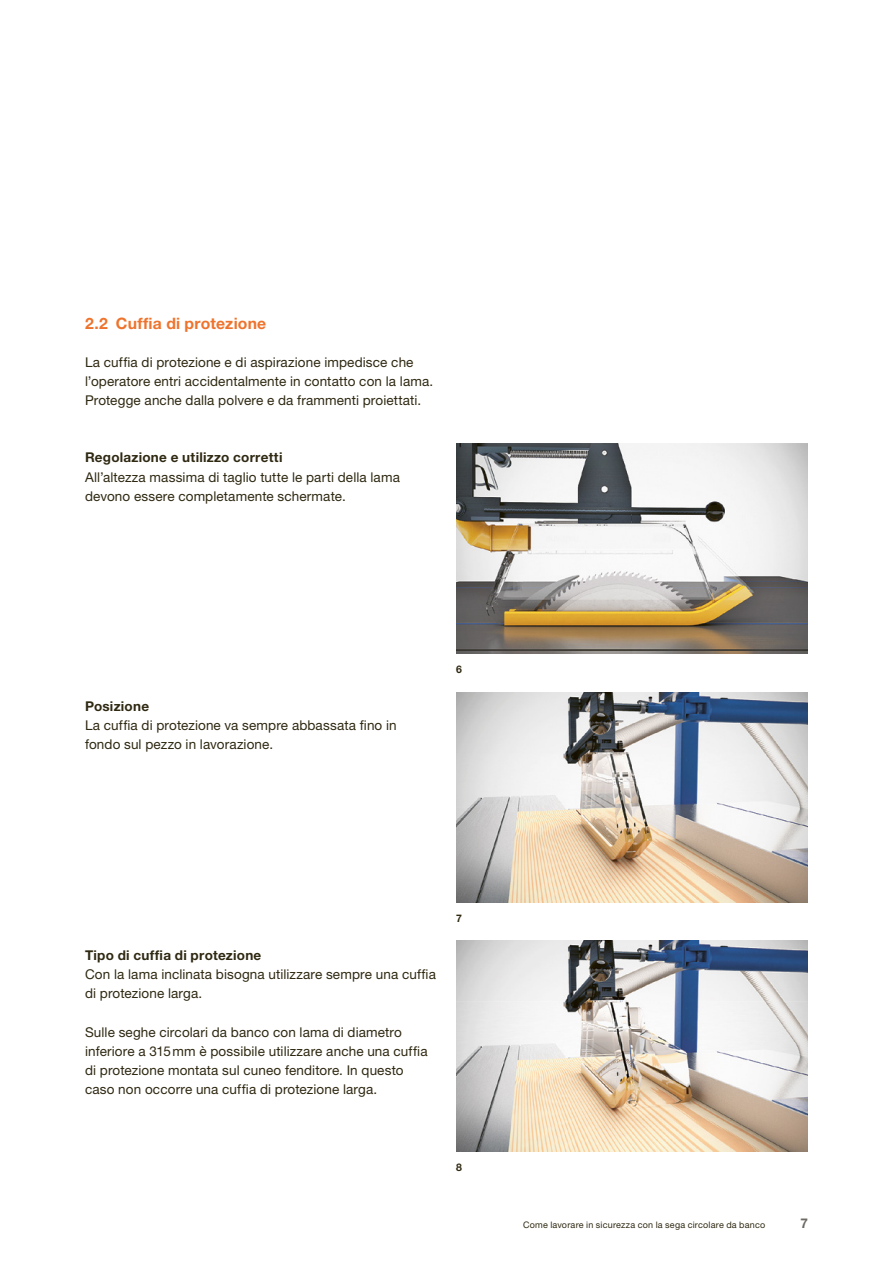
<style>
.page{position:relative;width:893px;height:1263px;background:#fff}
.page>*{position:absolute;margin:0;border:0;box-sizing:border-box;transform-origin:0 0}
.t1{font:700 15.75px "Helvetica Neue LT Std";letter-spacing:.01em;color:#ee742d}
.t2{font:13.5px/19.2px "Helvetica Neue LT Std";letter-spacing:.01em;color:#2f2912}
.t3{font:700 13.5px "Helvetica Neue LT Std";letter-spacing:.02em;color:#2f2912}
.t4{font:700 13.5px "Helvetica Neue LT Std";color:#6d6a63}
.t5{font:700 10.5px "Helvetica Neue LT Std";color:#2f2912}
.t6{font:9px "Helvetica Neue LT Std";letter-spacing:.025em;color:#2f2912}
</style>
<div class="page">
<img style="left:456px;top:692px;width:352px;height:210px">
<img style="left:456px;top:941px;width:352px;height:210px">
<img style="left:456px;top:443px;width:352px;height:211px">
<p class="t1" style="left:85px;top:313px;width:183px">2.2 Cuffia di protezione</p>
<p class="t2" style="left:85px;top:352px;width:350px">La cuffia di protezione e di aspirazione impedisce che l’operatore entri accidentalmente in contatto con la lama.<br>Protegge anche dalla polvere e da frammenti proiettati.</p>
<p class="t3" style="left:85px;top:449px;width:199px">Regolazione e utilizzo corretti</p>
<p class="t2" style="left:85px;top:467px;width:316px">All’altezza massima di taglio tutte le parti della lama devono essere completamente schermate.</p>
<p class="t3" style="left:85px;top:698px;width:66px">Posizione</p>
<p class="t2" style="left:85px;top:716px;width:313px">La cuffia di protezione va sempre abbassata fino in fondo sul pezzo in lavorazione.</p>
<p class="t5" style="left:456px;top:663px;width:7px">6</p>
<p class="t3" style="left:85px;top:947px;width:178px">Tipo di cuffia di protezione</p>
<p class="t2" style="left:85px;top:964px;width:352px">Con la lama inclinata bisogna utilizzare sempre una cuffia di protezione larga.</p>
<p class="t2" style="left:85px;top:1022px;width:344px">Sulle seghe circolari da banco con lama di diametro inferiore a 315mm è possibile utilizzare anche una cuffia di protezione montata sul cuneo fenditore. In questo caso non occorre una cuffia di protezione larga.</p>
<p class="t5" style="left:456px;top:911px;width:7px">7</p>
<p class="t5" style="left:456px;top:1160px;width:7px">8</p>
<p class="t6" style="left:523px;top:1219px;width:244px">Come lavorare in sicurezza con la sega circolare da banco</p>
<p class="t4" style="left:800px;top:1215px;width:9px">7</p>
</div>
